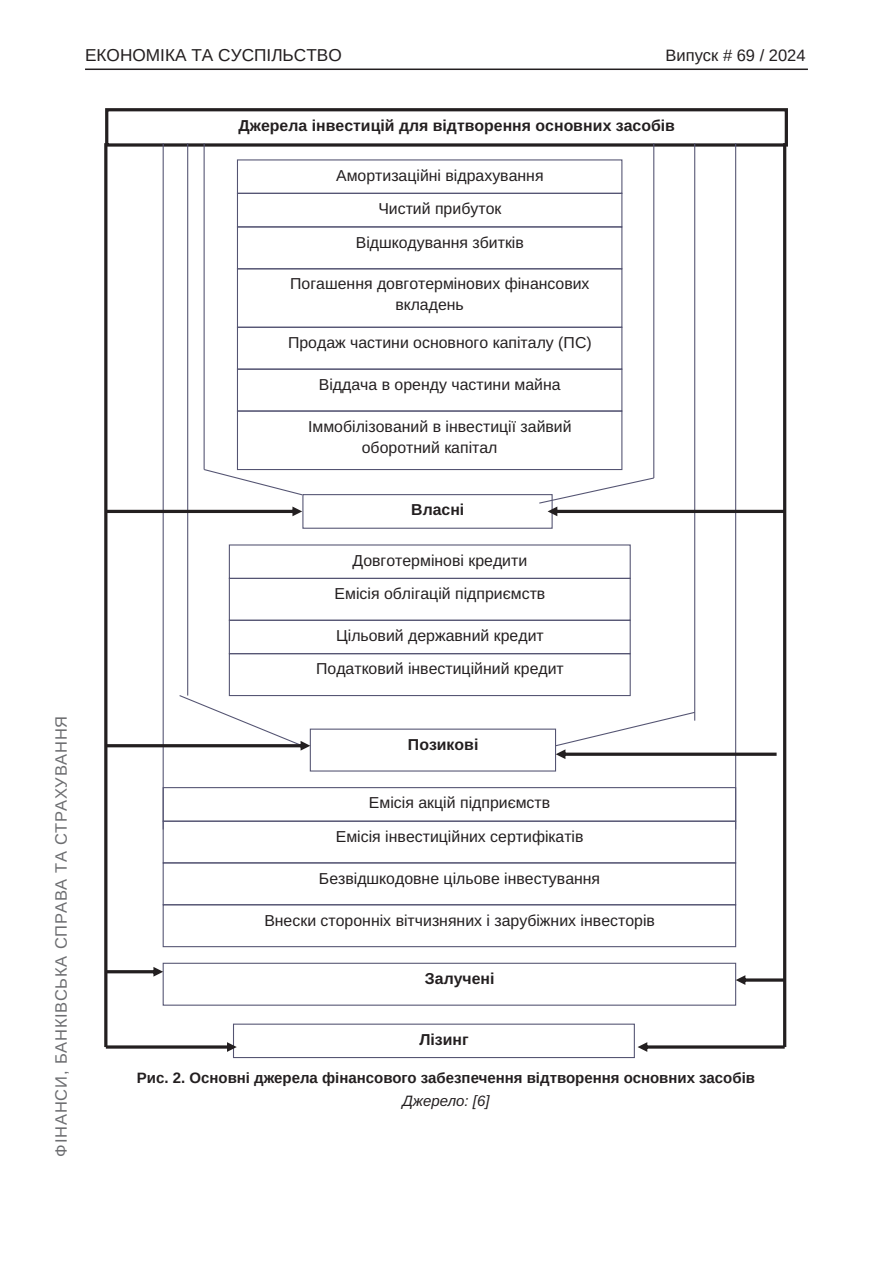
<style>
.page{position:relative;width:893px;height:1263px;background:#fff}
.page>*{position:absolute;margin:0;border:0;box-sizing:border-box;transform-origin:0 0}
.t1{font:17.25px "Arimo";color:#231f20}
.t2{font:16.5px "Arimo";letter-spacing:.05em;color:#6c6d70}
.t3{font:16.5px "Arimo";color:#231f20}
.t4{font:15.9px/21px "Arimo Roman";color:#231f20}
.t5{font:700 15.9px "Arimo";color:#231f20}
.Рисунок_N{font:700 15px "Arimo";color:#231f20}
.Джерело{font:italic 15px "Arimo";color:#231f20}
</style>
<div class="page">
<hr style="left:85px;top:69px;width:723px;height:1px;background:#231f20">
<div style="left:163px;top:963px;width:573px;height:43px;border:1px solid #545472"></div>
<div style="left:163px;top:904px;width:573px;height:43px;border:1px solid #545472"></div>
<div style="left:163px;top:862px;width:573px;height:43px;border:1px solid #545472"></div>
<div style="left:163px;top:821px;width:573px;height:42px;border:1px solid #545472"></div>
<div style="left:163px;top:787px;width:573px;height:35px;border:1px solid #545472"></div>
<div style="left:310px;top:729px;width:246px;height:42px;border:1px solid #545472"></div>
<img style="left:311px;top:735px;width:244px;height:30px">
<div style="left:233px;top:1023px;width:402px;height:35px;border:1px solid #545472"></div>
<div style="left:229px;top:653px;width:402px;height:43px;border:1px solid #545472"></div>
<img style="left:230px;top:659px;width:400px;height:31px">
<div style="left:229px;top:620px;width:402px;height:34px;border:1px solid #545472"></div>
<img style="left:230px;top:626px;width:400px;height:22px">
<div style="left:229px;top:578px;width:402px;height:43px;border:1px solid #545472"></div>
<img style="left:230px;top:584px;width:400px;height:30px">
<img style="left:638px;top:928px;width:99px;height:50px">
<div style="left:229px;top:544px;width:402px;height:35px;border:1px solid #545472"></div>
<img style="left:162px;top:928px;width:56px;height:50px">
<img style="left:638px;top:808px;width:99px;height:49px">
<div style="left:302px;top:494px;width:251px;height:35px;border:1px solid #545472"></div>
<img style="left:303px;top:500px;width:249px;height:22px">
<div style="left:237px;top:410px;width:385px;height:60px;border:1px solid #545472"></div>
<img style="left:238px;top:417px;width:383px;height:47px">
<img style="left:736px;top:602px;width:1px;height:50px">
<div style="left:237px;top:369px;width:385px;height:43px;border:1px solid #545472"></div>
<img style="left:238px;top:375px;width:383px;height:30px">
<div style="left:237px;top:327px;width:385px;height:43px;border:1px solid #545472"></div>
<img style="left:228px;top:544px;width:70px;height:48px">
<img style="left:736px;top:458px;width:1px;height:74px">
<div style="left:237px;top:268px;width:385px;height:60px;border:1px solid #545472"></div>
<img style="left:238px;top:274px;width:383px;height:48px">
<img style="left:236px;top:458px;width:62px;height:59px">
<img style="left:736px;top:398px;width:1px;height:49px">
<div style="left:237px;top:226px;width:385px;height:43px;border:1px solid #545472"></div>
<img style="left:238px;top:233px;width:383px;height:30px">
<img style="left:736px;top:338px;width:1px;height:49px">
<div style="left:237px;top:193px;width:385px;height:34px;border:1px solid #545472"></div>
<img style="left:238px;top:199px;width:383px;height:22px">
<img style="left:236px;top:338px;width:62px;height:49px">
<img style="left:107px;top:338px;width:1px;height:49px">
<img style="left:736px;top:277px;width:1px;height:50px">
<div style="left:237px;top:159px;width:385px;height:35px;border:1px solid #545472"></div>
<img style="left:238px;top:166px;width:383px;height:22px">
<img style="left:107px;top:277px;width:1px;height:50px">
<img style="left:654px;top:217px;width:83px;height:50px">
<img style="left:107px;top:217px;width:97px;height:50px">
<div style="left:105px;top:108px;width:683px;height:39px;border:3px solid #231f20"></div>
<hr style="left:163px;top:143px;width:1px;height:686px;background:#545472">
<hr style="left:735px;top:143px;width:1px;height:686px;background:#545472">
<hr style="left:187px;top:143px;width:1px;height:552px;background:#545472">
<hr style="left:694px;top:143px;width:1px;height:578px;background:#545472">
<hr style="left:204px;top:143px;width:1px;height:326px;background:#545472">
<hr style="left:653px;top:143px;width:1px;height:335px;background:#545472">
<svg style="left:203px;top:468px;width:100px;height:28px"></svg>
<hr style="left:104px;top:143px;width:3px;height:904px;background:#231f20">
<hr style="left:783px;top:143px;width:3px;height:904px;background:#231f20">
<svg style="left:106px;top:1042px;width:131px;height:10px"></svg>
<svg style="left:638px;top:1042px;width:147px;height:10px"></svg>
<svg style="left:107px;top:967px;width:56px;height:10px"></svg>
<svg style="left:736px;top:975px;width:48px;height:10px"></svg>
<svg style="left:107px;top:694px;width:203px;height:57px"></svg>
<svg style="left:554px;top:711px;width:223px;height:48px"></svg>
<svg style="left:107px;top:506px;width:195px;height:10px"></svg>
<svg style="left:538px;top:477px;width:246px;height:39px"></svg>
<p class="t1" style="left:85px;top:45px;width:258px">ЕКОНОМІКА ТА СУСПІЛЬСТВО</p>
<p class="t3" style="left:665px;top:46px;width:142px">Випуск # 69 / 2024</p>
<p class="t2" style="left:52px;top:1157px;width:442px;rotate:-90deg">ФІНАНСИ, БАНКІВСЬКА СПРАВА ТА СТРАХУВАННЯ</p>
<p class="t5" style="left:239px;top:115px;width:438px">Джерела інвестицій для відтворення основних засобів</p>
<p class="t4" style="left:336px;top:165px;width:209px">Амортизаційні відрахування</p>
<p class="t4" style="left:378px;top:198px;width:125px">Чистий прибуток</p>
<p class="t4" style="left:356px;top:232px;width:170px">Відшкодування збитків</p>
<p class="t4" style="left:395px;top:274px;width:196px;text-indent:-105px">Погашення довготермінових фінансових вкладень</p>
<p class="t4" style="left:288px;top:332px;width:305px">Продаж частини основного капіталу (ПС)</p>
<p class="t4" style="left:319px;top:374px;width:243px">Віддача в оренду частини майна</p>
<p class="t4" style="left:362px;top:416px;width:211px;text-indent:-54px">Іммобілізований в інвестиції зайвий оборотний капітал</p>
<p class="t5" style="left:411px;top:499px;width:55px">Власні</p>
<p class="t4" style="left:353px;top:550px;width:176px">Довготермінові кредити</p>
<p class="t4" style="left:335px;top:583px;width:212px">Емісія облігацій підприємств</p>
<p class="t4" style="left:336px;top:625px;width:209px">Цільовий державний кредит</p>
<p class="t4" style="left:316px;top:659px;width:249px">Податковий інвестиційний кредит</p>
<p class="t5" style="left:408px;top:733px;width:72px">Позикові</p>
<p class="t4" style="left:369px;top:793px;width:183px">Емісія акцій підприємств</p>
<p class="t4" style="left:336px;top:826px;width:249px">Емісія інвестиційних сертифікатів</p>
<p class="t4" style="left:319px;top:868px;width:283px">Безвідшкодовне цільове інвестування</p>
<p class="t4" style="left:264px;top:910px;width:392px">Внески сторонніх вітчизняних і зарубіжних інвесторів</p>
<p class="t5" style="left:425px;top:967px;width:71px">Залучені</p>
<p class="t5" style="left:419px;top:1028px;width:51px">Лізинг</p>
<p class="Рисунок_N" style="left:137px;top:1067px;width:620px">Рис. 2. Основні джерела фінансового забезпечення відтворення основних засобів</p>
<p class="Джерело" style="left:402px;top:1090px;width:89px">Джерело: [6]</p>
</div>
